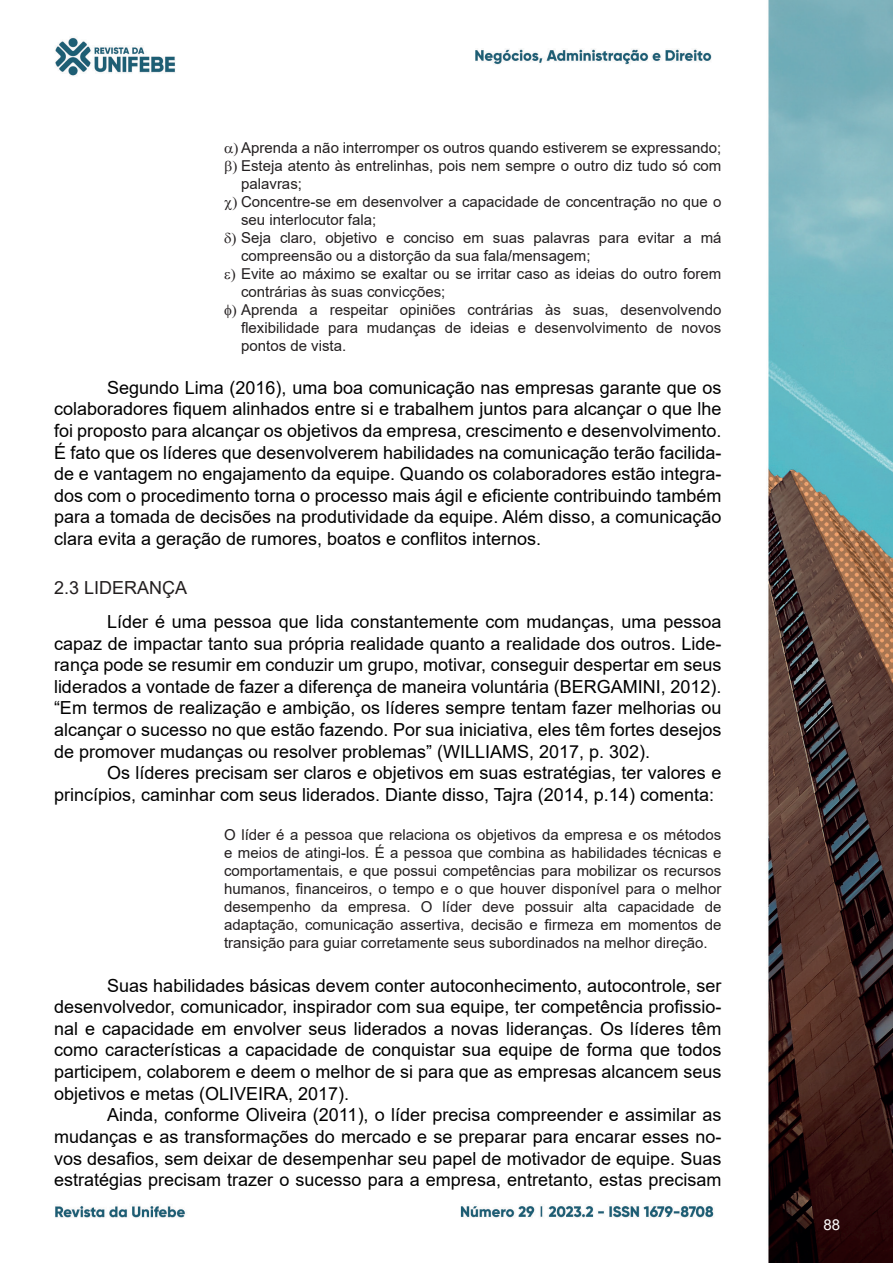
<style>
.page{position:relative;width:893px;height:1263px;background:#fff}
.page>*{position:absolute;margin:0;border:0;box-sizing:border-box;transform-origin:0 0}
.CORRETO{font:18px/21.6px "Arial";color:#000;text-align:justify}
.No_Spacing{font:18px "Arial";color:#231f20}
.No_Spacing-2{font:15px/18px "Arial";color:#231f20}
.t1{font:15px "Arial";color:#fff}
</style>
<div class="page">
<img style="left:55px;top:0;width:838px;height:1263px">
<svg style="left:225px;top:142px;width:17px;height:32px"></svg>
<svg style="left:225px;top:196px;width:16px;height:14px"></svg>
<svg style="left:225px;top:232px;width:15px;height:14px"></svg>
<svg style="left:225px;top:268px;width:14px;height:14px"></svg>
<svg style="left:225px;top:304px;width:16px;height:14px"></svg>
<p class="No_Spacing-2" style="left:241px;top:138px;width:482px">Aprenda a não interromper os outros quando estiverem se expressando;</p>
<p class="No_Spacing-2" style="left:241px;top:156px;width:482px">Esteja atento às entrelinhas, pois nem sempre o outro diz tudo só com palavras;</p>
<p class="No_Spacing-2" style="left:241px;top:192px;width:482px">Concentre-se em desenvolver a capacidade de concentração no que o seu interlocutor fala;</p>
<p class="No_Spacing-2" style="left:241px;top:228px;width:482px">Seja claro, objetivo e conciso em suas palavras para evitar a má compreensão ou a distorção da sua fala/mensagem;</p>
<p class="No_Spacing-2" style="left:241px;top:264px;width:482px">Evite ao máximo se exaltar ou se irritar caso as ideias do outro forem contrárias às suas convicções;</p>
<p class="No_Spacing-2" style="left:241px;top:300px;width:482px;text-align:justify">Aprenda a respeitar opiniões contrárias às suas, desenvolvendo flexibilidade para mudanças de ideias e desenvolvimento de novos pontos de vista.</p>
<p class="CORRETO" style="left:54px;top:377px;width:669px;text-indent:53px">Segundo Lima (2016), uma boa comunicação nas empresas garante que os colaboradores fiquem alinhados entre si e trabalhem juntos para alcançar o que lhe foi proposto para alcançar os objetivos da empresa, crescimento e desenvolvimento.<br>É fato que os líderes que desenvolverem habilidades na comunicação terão facilida&shy;de e vantagem no engajamento da equipe. Quando os colaboradores estão integra&shy;dos com o procedimento torna o processo mais ágil e eficiente contribuindo também para a tomada de decisões na produtividade da equipe. Além disso, a comunicação clara evita a geração de rumores, boatos e conflitos internos.</p>
<p class="No_Spacing" style="left:54px;top:575px;width:135px">2.3 LIDERANÇA</p>
<p class="CORRETO" style="left:54px;top:611px;width:669px;text-indent:53px">Líder é uma pessoa que lida constantemente com mudanças, uma pessoa capaz de impactar tanto sua própria realidade quanto a realidade dos outros. Lide&shy;rança pode se resumir em conduzir um grupo, motivar, conseguir despertar em seus liderados a vontade de fazer a diferença de maneira voluntária (BERGAMINI, 2012). “Em termos de realização e ambição, os líderes sempre tentam fazer melhorias ou alcançar o sucesso no que estão fazendo. Por sua iniciativa, eles têm fortes desejos de promover mudanças ou resolver problemas” (WILLIAMS, 2017, p. 302).</p>
<p class="CORRETO" style="left:54px;top:762px;width:669px;text-indent:53px">Os líderes precisam ser claros e objetivos em suas estratégias, ter valores e princípios, caminhar com seus liderados. Diante disso, Tajra (2014, p.14) comenta:</p>
<p class="No_Spacing-2" style="left:224px;top:826px;width:499px;text-align:justify">O líder é a pessoa que relaciona os objetivos da empresa e os métodos e meios de atingi-los. É a pessoa que combina as habilidades técnicas e comportamentais, e que possui competências para mobilizar os recursos humanos, financeiros, o tempo e o que houver disponível para o melhor desempenho da empresa. O líder deve possuir alta capacidade de adaptação, comunicação assertiva, decisão e firmeza em momentos de transição para guiar corretamente seus subordinados na melhor direção.</p>
<p class="CORRETO" style="left:54px;top:974px;width:669px;text-indent:53px">Suas habilidades básicas devem conter autoconhecimento, autocontrole, ser desenvolvedor, comunicador, inspirador com sua equipe, ter competência profissio&shy;nal e capacidade em envolver seus liderados a novas lideranças. Os líderes têm como características a capacidade de conquistar sua equipe de forma que todos participem, colaborem e deem o melhor de si para que as empresas alcancem seus objetivos e metas (OLIVEIRA, 2017).</p>
<p class="CORRETO" style="left:54px;top:1104px;width:669px;text-indent:53px">Ainda, conforme Oliveira (2011), o líder precisa compreender e assimilar as mudanças e as transformações do mercado e se preparar para encarar esses no&shy;vos desafios, sem deixar de desempenhar seu papel de motivador de equipe. Suas estratégias precisam trazer o sucesso para a empresa, entretanto, estas precisam</p>
<p class="t1" style="left:824px;top:1215px;width:18px">88</p>
</div>
